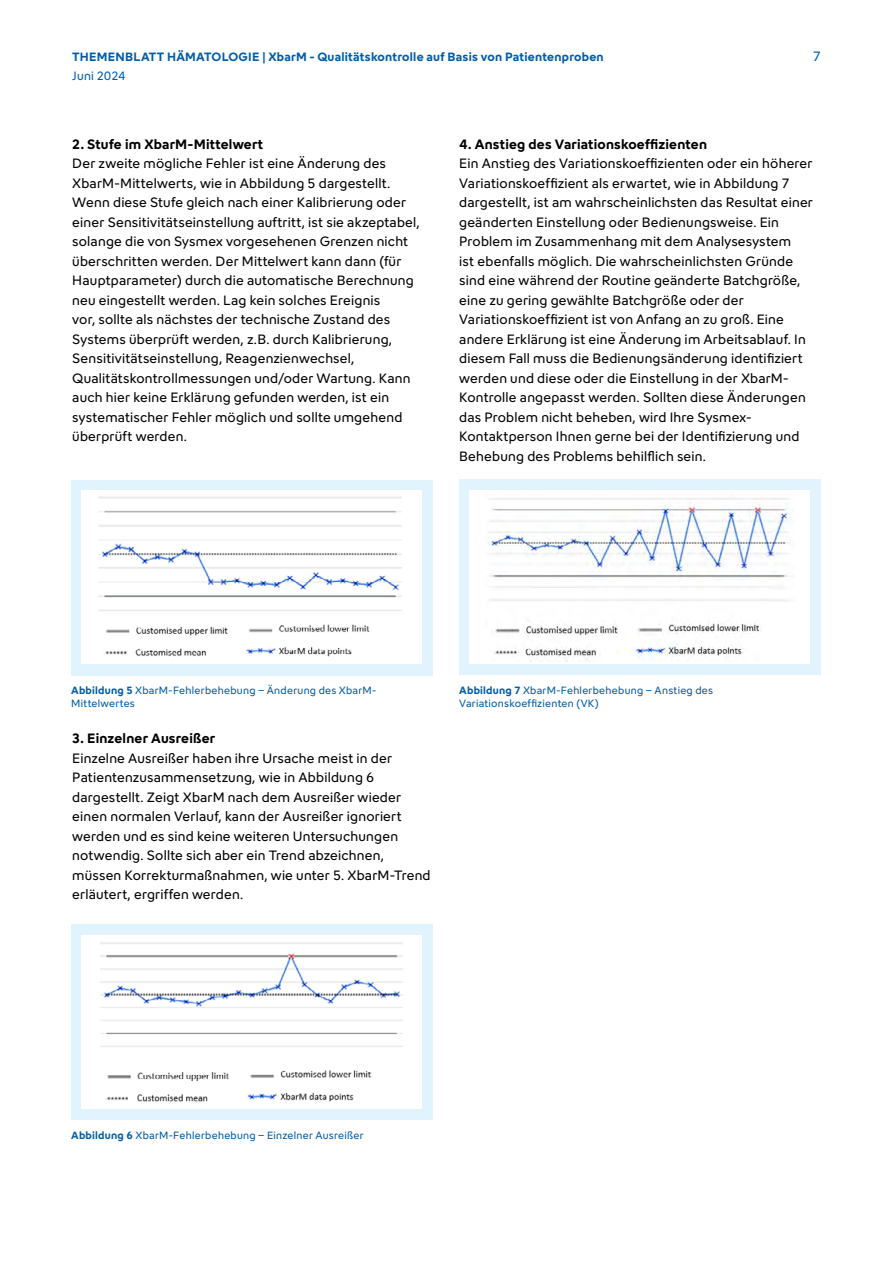
<style>
.page{position:relative;width:893px;height:1263px;background:#fff}
.page>*{position:absolute;margin:0;border:0;box-sizing:border-box;transform-origin:0 0}
.Copy_Regular_9_13{font:13.5px/19.5px "Sysmex";letter-spacing:.015em;color:#000}
.Subline_12_15{font:13.5px/19.5px "Sysmex";letter-spacing:.015em;color:#000}
.Copy_Regular_9_13-2{font:700 13.5px "Sysmex";letter-spacing:.015em;color:#000}
.t1{font:13.5px "Sysmex";color:#005ca9}
.t2{font:700 12px "Sysmex";letter-spacing:.015em;color:#005ca9}
.t3{font:12px "Sysmex";letter-spacing:.015em;color:#005ca9}
.Image_description_7_9{font:10.5px/13.5px "Sysmex";letter-spacing:.025em;color:#005ca9}
.s1{font-weight:700}
</style>
<div class="page">
<div style="left:71px;top:480px;width:362px;height:195px;background:#e1f3fd"></div>
<div style="left:82px;top:490px;width:340px;height:174px;background:#fff"></div>
<img style="left:98px;top:497px;width:304px;height:160px">
<div style="left:71px;top:925px;width:362px;height:195px;background:#e1f3fd"></div>
<div style="left:82px;top:935px;width:340px;height:174px;background:#fff"></div>
<img style="left:100px;top:942px;width:303px;height:160px">
<div style="left:459px;top:480px;width:362px;height:195px;background:#e1f3fd"></div>
<div style="left:470px;top:490px;width:340px;height:174px;background:#fff"></div>
<img style="left:487px;top:498px;width:303px;height:163px">
<p class="t2" style="left:72px;top:49px;width:533px">THEMENBLATT HÄMATOLOGIE | XbarM - Qualitätskontrolle auf Basis von Patientenproben</p>
<p class="t3" style="left:72px;top:68px;width:55px">Juni 2024</p>
<p class="t1" style="left:813px;top:47px;width:9px">7</p>
<p class="Copy_Regular_9_13-2" style="left:72px;top:135px;width:192px">2. Stufe im XbarM-Mittelwert</p>
<p class="Copy_Regular_9_13" style="left:72px;top:153px;width:349px">Der zweite mögliche Fehler ist eine Änderung des XbarM-Mittelwerts, wie in Abbildung 5 dargestellt.<br>Wenn diese Stufe gleich nach einer Kalibrierung oder einer Sensitivitätseinstellung auftritt, ist sie akzeptabel, solange die von Sysmex vorgesehenen Grenzen nicht überschritten werden. Der Mittelwert kann dann (für Hauptparameter) durch die automatische Berechnung neu eingestellt werden. Lag kein solches Ereignis<br>vor, sollte als nächstes der technische Zustand des Systems überprüft werden, z.B. durch Kalibrierung, Sensitivitätseinstellung, Reagenzienwechsel, Qualitätskontrollmessungen und/oder Wartung. Kann auch hier keine Erklärung gefunden werden, ist ein systematischer Fehler möglich und sollte umgehend überprüft werden.</p>
<p class="Subline_12_15" style="left:459px;top:134px;width:355px"><span class="s1">4. Anstieg des Variationskoeffizienten<br></span>Ein Anstieg des Variationskoeffizienten oder ein höherer Variationskoeffizient als erwartet, wie in Abbildung 7 dargestellt, ist am wahrscheinlichsten das Resultat einer geänderten Einstellung oder Bedienungsweise. Ein Problem im Zusammenhang mit dem Analysesystem<br>ist ebenfalls möglich. Die wahrscheinlichsten Gründe sind eine während der Routine geänderte Batchgröße, eine zu gering gewählte Batchgröße oder der Variationskoeffizient ist von Anfang an zu groß. Eine andere Erklärung ist eine Änderung im Arbeitsablauf. In diesem Fall muss die Bedienungsänderung identifiziert werden und diese oder die Einstellung in der XbarM-Kontrolle angepasst werden. Sollten diese Änderungen das Problem nicht beheben, wird Ihre Sysmex-Kontaktperson Ihnen gerne bei der Identifizierung und Behebung des Problems behilflich sein.</p>
<p class="Image_description_7_9" style="left:71px;top:683px;width:307px"><span class="s1">Abbildung 5</span> XbarM-Fehlerbehebung – Änderung des XbarM-<br>Mittelwertes</p>
<p class="Copy_Regular_9_13-2" style="left:72px;top:730px;width:144px">3. Einzelner Ausreißer</p>
<p class="Copy_Regular_9_13" style="left:72px;top:748px;width:360px">Einzelne Ausreißer haben ihre Ursache meist in der Patientenzusammensetzung, wie in Abbildung 6 dargestellt. Zeigt XbarM nach dem Ausreißer wieder einen normalen Verlauf, kann der Ausreißer ignoriert werden und es sind keine weiteren Untersuchungen notwendig. Sollte sich aber ein Trend abzeichnen, müssen Korrekturmaßnahmen, wie unter 5. XbarM-Trend erläutert, ergriffen werden.</p>
<p class="Image_description_7_9" style="left:459px;top:683px;width:255px"><span class="s1">Abbildung 7</span> XbarM-Fehlerbehebung – Anstieg des<br>Variationskoeffizienten (VK)</p>
<p class="Image_description_7_9" style="left:71px;top:1128px;width:294px"><span class="s1">Abbildung 6</span> XbarM-Fehlerbehebung – Einzelner Ausreißer</p>
</div>
